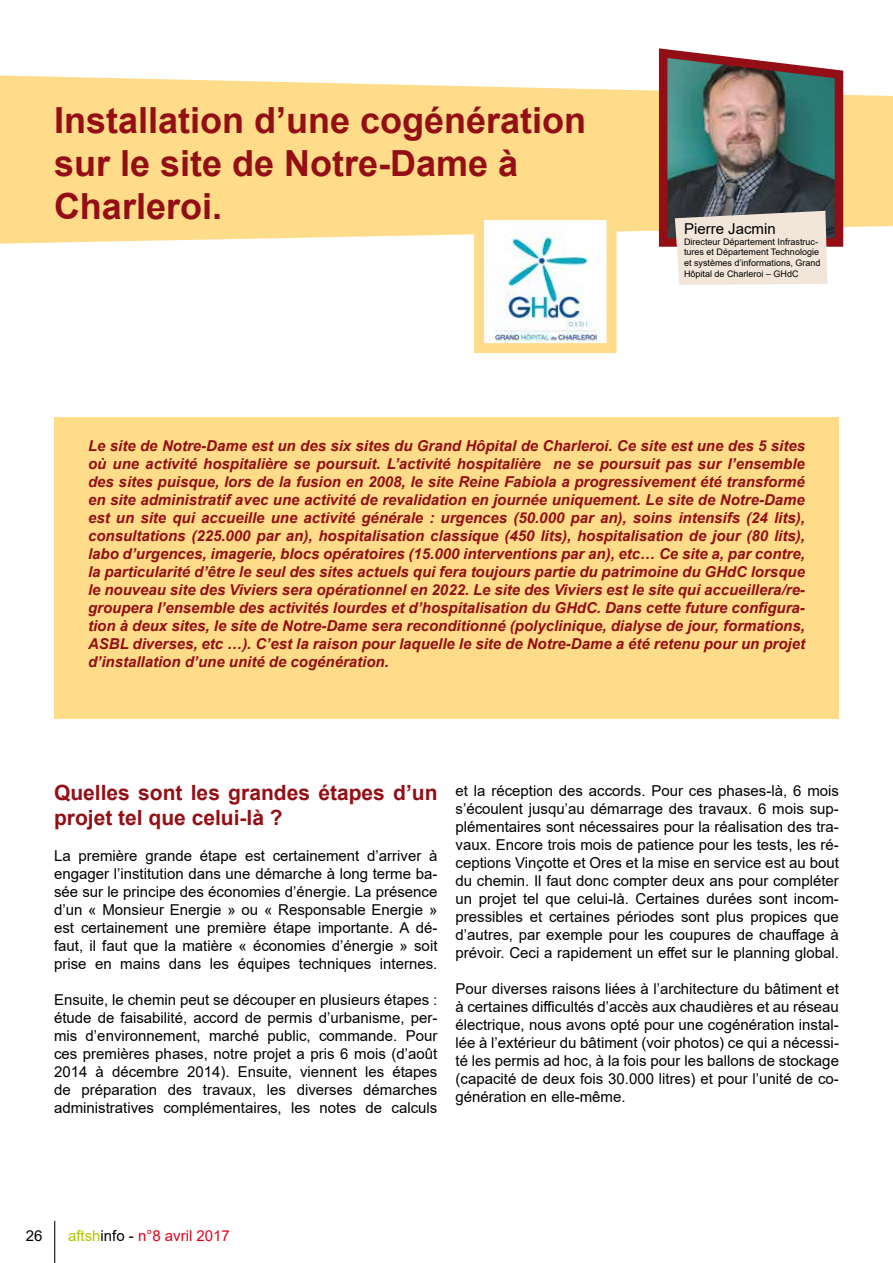
<style>
.page{position:relative;width:893px;height:1263px;background:#fff}
.page>*{position:absolute;margin:0;border:0;box-sizing:border-box;transform-origin:0 0}
.t1{font:700 36px/43.2px "Arial";color:#940e15}
.t2{font:700 21px/25.2px "Arial";color:#940e15}
.t3{font:15px/18px "Arial";color:#000;text-align:justify}
.t4{font:italic 700 15px/18px "Arial";color:#940e15;text-align:justify}
.t5{font:15px "Arial";color:#e2001a}
.t6{font:9px/10.8px "Arial";color:#000}
.s1{color:#acc600}
.s2{color:#000}
</style>
<div class="page">
<hr style="left:54px;top:1221px;width:1px;height:42px;background:#000">
<div style="left:54px;top:417px;width:785px;height:302px;background:#fedc89"></div>
<svg style="left:0;top:75px;width:893px;height:169px;background:#fede92"></svg>
<img style="left:654px;top:48px;width:193px;height:237px">
<img style="left:485px;top:221px;width:120px;height:121px">
<div style="left:474px;top:210px;width:142px;height:143px;border:10px solid #fedc89"></div>
<h1 class="t1" style="left:54px;top:99px;width:534px">Installation d’une cogénération sur le site de Notre-Dame à<br>Charleroi.</h1>
<p class="t3" style="left:684px;top:219px;width:93px">Pierre Jacmin</p>
<p class="t6" style="left:684px;top:236px;width:138px">Directeur Département Infrastruc&shy;tures et Département Technologie et systèmes d’informations, Grand Hôpital de Charleroi – GHdC</p>
<p class="t4" style="left:88px;top:437px;width:718px">Le site de Notre-Dame est un des six sites du Grand Hôpital de Charleroi. Ce site est une des 5 sites où une activité hospitalière se poursuit. L’activité hospitalière ne se poursuit pas sur l’ensemble des sites puisque, lors de la fusion en 2008, le site Reine Fabiola a progressivement été transformé en site administratif avec une activité de revalidation en journée uniquement. Le site de Notre-Dame est un site qui accueille une activité générale : urgences (50.000 par an), soins intensifs (24 lits), consultations (225.000 par an), hospitalisation classique (450 lits), hospitalisation de jour (80 lits), labo d’urgences, imagerie, blocs opératoires (15.000 interventions par an), etc… Ce site a, par contre, la particularité d’être le seul des sites actuels qui fera toujours partie du patrimoine du GHdC lorsque le nouveau site des Viviers sera opérationnel en 2022. Le site des Viviers est le site qui accueillera/re&shy;groupera l’ensemble des activités lourdes et d’hospitalisation du GHdC. Dans cette future configura&shy;tion à deux sites, le site de Notre-Dame sera reconditionné (polyclinique, dialyse de jour, formations, ASBL diverses, etc …). C’est la raison pour laquelle le site de Notre-Dame a été retenu pour un projet d’installation d’une unité de cogénération.</p>
<h2 class="t2" style="left:54px;top:780px;width:385px">Quelles sont les grandes étapes d’un projet tel que celui-là ?</h2>
<p class="t3" style="left:54px;top:847px;width:385px">La première grande étape est certainement d’arriver à engager l’institution dans une démarche à long terme ba&shy;sée sur le principe des économies d’énergie. La présence d’un « Monsieur Energie » ou « Responsable Energie » est certainement une première étape importante. A dé&shy;faut, il faut que la matière « économies d’énergie » soit prise en mains dans les équipes techniques internes.</p>
<p class="t3" style="left:54px;top:991px;width:385px">Ensuite, le chemin peut se découper en plusieurs étapes : étude de faisabilité, accord de permis d’urbanisme, per&shy;mis d’environnement, marché public, commande. Pour ces premières phases, notre projet a pris 6 mois (d’août 2014 à décembre 2014). Ensuite, viennent les étapes de préparation des travaux, les diverses démarches administratives complémentaires, les notes de calculs</p>
<p class="t3" style="left:455px;top:781px;width:385px">et la réception des accords. Pour ces phases-là, 6 mois s’écoulent jusqu’au démarrage des travaux. 6 mois sup&shy;plémentaires sont nécessaires pour la réalisation des tra&shy;vaux. Encore trois mois de patience pour les tests, les ré&shy;ceptions Vinçotte et Ores et la mise en service est au bout du chemin. Il faut donc compter deux ans pour compléter un projet tel que celui-là. Certaines durées sont incom&shy;pressibles et certaines périodes sont plus propices que d’autres, par exemple pour les coupures de chauffage à prévoir. Ceci a rapidement un effet sur le planning global.</p>
<p class="t3" style="left:455px;top:979px;width:385px">Pour diverses raisons liées à l’architecture du bâtiment et à certaines difficultés d’accès aux chaudières et au réseau électrique, nous avons opté pour une cogénération instal&shy;lée à l’extérieur du bâtiment (voir photos) ce qui a nécessi&shy;té les permis ad hoc, à la fois pour les ballons de stockage (capacité de deux fois 30.000 litres) et pour l’unité de co&shy;génération en elle-même.</p>
<p class="t3" style="left:26px;top:1227px;width:18px">26</p>
<p class="t5" style="left:68px;top:1226px;width:163px"><span class="s1">aftsh</span><span class="s2">info -</span> n°8 avril 2017</p>
</div>
